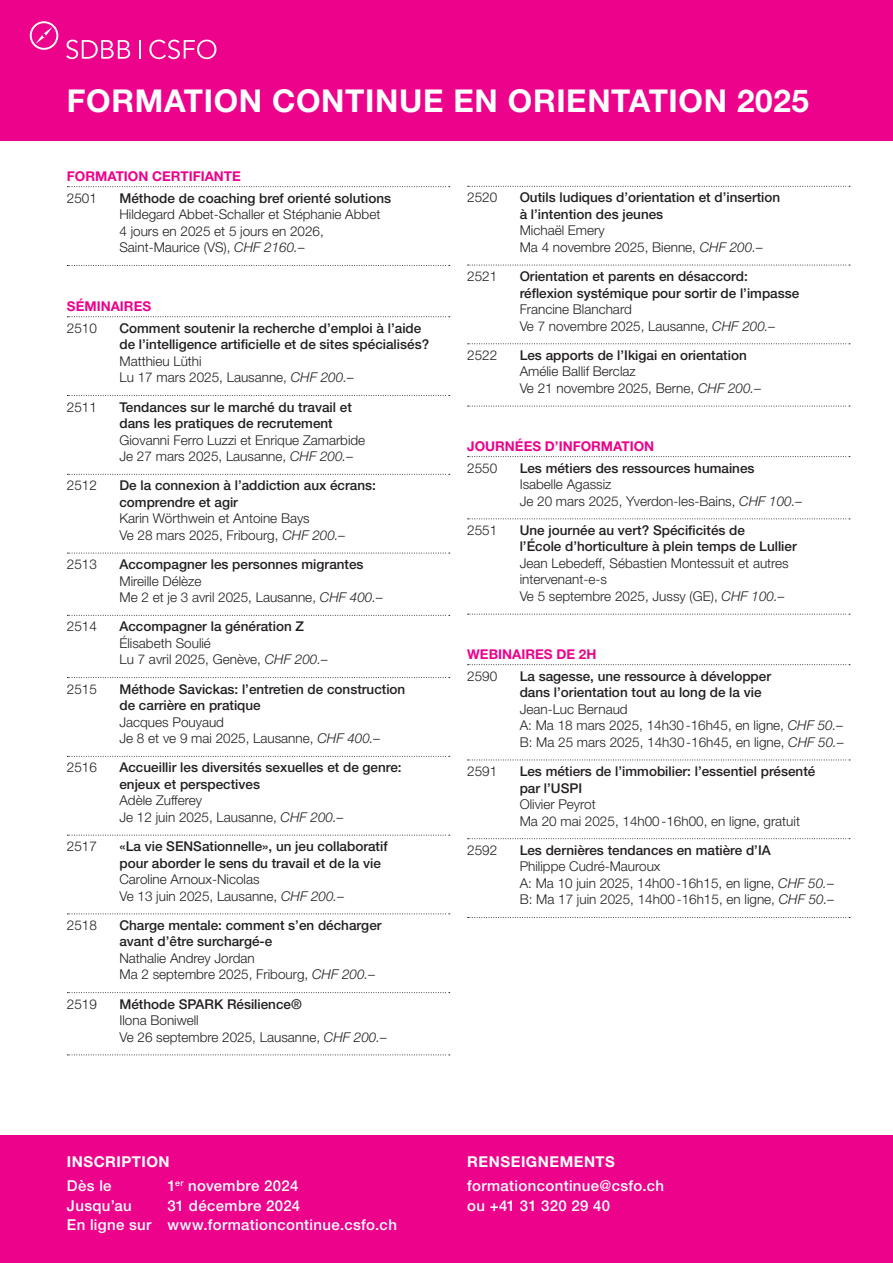
<style>
.page{position:relative;width:893px;height:1263px;background:#fff}
.page>*{position:absolute;margin:0;border:0;box-sizing:border-box;transform-origin:0 0}
.t1{font:700 31.5px "Helvetica Neue LT Pro";letter-spacing:.02em;color:#fff}
.t2{font:500 15px/19.5px "Helvetica Neue LT Pro";letter-spacing:.025em;color:#fff;text-align:center}
.t3{font:700 15px "Helvetica Neue LT Pro";letter-spacing:.03em;color:#fff}
.t4{font:300 13.5px/16.5px "Helvetica Neue LT Pro";color:#231f20}
.t5{font:500 13.5px/16.5px "Helvetica Neue LT Pro";color:#231f20}
.t6{font:700 13.5px "Helvetica Neue LT Pro";color:#ed028c}
.s1{font-style:italic}
</style>
<div class="page">
<div style="left:0;top:1135px;width:893px;height:128px;background:#ed028c"></div>
<div style="left:0;top:0;width:893px;height:140px;background:#ed028c"></div>
<svg style="left:67px;top:186px;width:383px;height:1px"></svg>
<svg style="left:67px;top:265px;width:383px;height:1px"></svg>
<svg style="left:67px;top:316px;width:383px;height:1px"></svg>
<svg style="left:67px;top:395px;width:383px;height:1px"></svg>
<svg style="left:67px;top:474px;width:383px;height:1px"></svg>
<svg style="left:67px;top:553px;width:383px;height:1px"></svg>
<svg style="left:67px;top:615px;width:383px;height:1px"></svg>
<svg style="left:67px;top:677px;width:383px;height:1px"></svg>
<svg style="left:67px;top:756px;width:383px;height:1px"></svg>
<svg style="left:67px;top:835px;width:383px;height:1px"></svg>
<svg style="left:67px;top:913px;width:383px;height:1px"></svg>
<svg style="left:67px;top:992px;width:383px;height:1px"></svg>
<svg style="left:67px;top:1054px;width:383px;height:1px"></svg>
<svg style="left:468px;top:186px;width:382px;height:1px"></svg>
<svg style="left:468px;top:265px;width:382px;height:1px"></svg>
<svg style="left:468px;top:343px;width:382px;height:1px"></svg>
<svg style="left:468px;top:406px;width:382px;height:1px"></svg>
<svg style="left:468px;top:456px;width:382px;height:1px"></svg>
<svg style="left:468px;top:518px;width:382px;height:1px"></svg>
<svg style="left:468px;top:614px;width:382px;height:1px"></svg>
<svg style="left:468px;top:664px;width:382px;height:1px"></svg>
<svg style="left:468px;top:759px;width:382px;height:1px"></svg>
<svg style="left:468px;top:838px;width:382px;height:1px"></svg>
<svg style="left:468px;top:917px;width:382px;height:1px"></svg>
<svg style="left:66px;top:40px;width:64px;height:19px"></svg>
<svg style="left:139px;top:40px;width:2px;height:19px"></svg>
<svg style="left:149px;top:40px;width:67px;height:19px"></svg>
<svg style="left:30px;top:21px;width:28px;height:29px"></svg>
<h1 class="t1" style="left:67px;top:81px;width:743px">FORMATION CONTINUE EN ORIENTATION 2025</h1>
<p class="t6" style="left:67px;top:168px;width:175px">FORMATION CERTIFIANTE</p>
<p class="t4" style="left:67px;top:189px;width:32px">2501</p>
<p class="t5" style="left:119px;top:190px;width:273px">Méthode de coaching bref orienté solutions</p>
<p class="t4" style="left:119px;top:206px;width:262px">Hildegard Abbet-Schaller et Stéphanie Abbet<br>4 jours en 2025 et 5 jours en 2026,<br>Saint-Maurice (VS), <span class="s1">CHF 2160.–</span></p>
<p class="t6" style="left:67px;top:298px;width:86px">SÉMINAIRES</p>
<p class="t4" style="left:67px;top:320px;width:32px">2510</p>
<p class="t5" style="left:119px;top:320px;width:311px">Comment soutenir la recherche d’emploi à l’aide de l’intelligence artificielle et de sites spécialisés?</p>
<p class="t4" style="left:119px;top:352px;width:236px">Matthieu Lüthi<br>Lu 17 mars 2025, Lausanne, <span class="s1">CHF 200.–</span></p>
<p class="t4" style="left:67px;top:398px;width:32px">2511</p>
<p class="t5" style="left:119px;top:398px;width:234px">Tendances sur le marché du travail et dans les pratiques de recrutement</p>
<p class="t4" style="left:119px;top:431px;width:247px">Giovanni Ferro Luzzi et Enrique Zamarbide<br>Je 27 mars 2025, Lausanne, <span class="s1">CHF 200.–</span></p>
<p class="t4" style="left:67px;top:477px;width:32px">2512</p>
<p class="t5" style="left:119px;top:477px;width:258px">De la connexion à l’addiction aux écrans: comprendre et agir</p>
<p class="t4" style="left:119px;top:510px;width:227px">Karin Wörthwein et Antoine Bays<br>Ve 28 mars 2025, Fribourg, <span class="s1">CHF 200.–</span></p>
<p class="t4" style="left:67px;top:556px;width:32px">2513</p>
<p class="t5" style="left:119px;top:556px;width:246px">Accompagner les personnes migrantes</p>
<p class="t4" style="left:119px;top:572px;width:265px">Mireille Délèze<br>Me 2 et je 3 avril 2025, Lausanne, <span class="s1">CHF 400.–</span></p>
<p class="t4" style="left:67px;top:618px;width:32px">2514</p>
<p class="t5" style="left:119px;top:618px;width:186px">Accompagner la génération Z</p>
<p class="t4" style="left:119px;top:634px;width:210px">Élisabeth Soulié<br>Lu 7 avril 2025, Genève, <span class="s1">CHF 200.–</span></p>
<p class="t4" style="left:67px;top:680px;width:32px">2515</p>
<p class="t5" style="left:119px;top:680px;width:287px">Méthode Savickas: l’entretien de construction de carrière en pratique</p>
<p class="t4" style="left:119px;top:713px;width:262px">Jacques Pouyaud<br>Je 8 et ve 9 mai 2025, Lausanne, <span class="s1">CHF 400.–</span></p>
<p class="t4" style="left:67px;top:759px;width:32px">2516</p>
<p class="t5" style="left:119px;top:759px;width:284px">Accueillir les diversités sexuelles et de genre: enjeux et perspectives</p>
<p class="t4" style="left:119px;top:792px;width:226px">Adèle Zufferey<br>Je 12 juin 2025, Lausanne, <span class="s1">CHF 200.–</span></p>
<p class="t4" style="left:67px;top:838px;width:32px">2517</p>
<p class="t5" style="left:119px;top:838px;width:270px">«La vie SENSationnelle», un jeu collaboratif pour aborder le sens du travail et de la vie</p>
<p class="t4" style="left:119px;top:871px;width:226px">Caroline Arnoux-Nicolas<br>Ve 13 juin 2025, Lausanne, <span class="s1">CHF 200.–</span></p>
<p class="t4" style="left:67px;top:916px;width:32px">2518</p>
<p class="t5" style="left:119px;top:917px;width:264px">Charge mentale: comment s’en décharger avant d’être surchargé-e</p>
<p class="t4" style="left:119px;top:949px;width:257px">Nathalie Andrey Jordan<br>Ma 2 septembre 2025, Fribourg, <span class="s1">CHF 200.–</span></p>
<p class="t4" style="left:67px;top:995px;width:32px">2519</p>
<p class="t5" style="left:119px;top:995px;width:184px">Méthode SPARK Résilience®</p>
<p class="t4" style="left:119px;top:1012px;width:269px">Ilona Boniwell<br>Ve 26 septembre 2025, Lausanne, <span class="s1">CHF 200.–</span></p>
<p class="t4" style="left:467px;top:189px;width:32px">2520</p>
<p class="t5" style="left:520px;top:189px;width:262px">Outils ludiques d’orientation et d’insertion à l’intention des jeunes</p>
<p class="t4" style="left:520px;top:222px;width:245px">Michaël Emery<br>Ma 4 novembre 2025, Bienne, <span class="s1">CHF 200.–</span></p>
<p class="t4" style="left:467px;top:268px;width:32px">2521</p>
<p class="t5" style="left:520px;top:268px;width:281px">Orientation et parents en désaccord: réflexion systémique pour sortir de l’impasse</p>
<p class="t4" style="left:520px;top:301px;width:257px">Francine Blanchard<br>Ve 7 novembre 2025, Lausanne, <span class="s1">CHF 200.–</span></p>
<p class="t4" style="left:467px;top:347px;width:32px">2522</p>
<p class="t5" style="left:520px;top:347px;width:229px">Les apports de l’Ikigai en orientation</p>
<p class="t4" style="left:520px;top:363px;width:243px">Amélie Ballif Berclaz<br>Ve 21 novembre 2025, Berne, <span class="s1">CHF 200.–</span></p>
<p class="t6" style="left:467px;top:437px;width:189px">JOURNÉES D’INFORMATION</p>
<p class="t4" style="left:467px;top:459px;width:32px">2550</p>
<p class="t5" style="left:520px;top:459px;width:236px">Les métiers des ressources humaines</p>
<p class="t4" style="left:520px;top:476px;width:284px">Isabelle Agassiz<br>Je 20 mars 2025, Yverdon-les-Bains, <span class="s1">CHF 100.–</span></p>
<p class="t4" style="left:467px;top:522px;width:32px">2551</p>
<p class="t5" style="left:520px;top:522px;width:279px">Une journée au vert? Spécificités de<br>l’École d’horticulture à plein temps de Lullier</p>
<p class="t4" style="left:520px;top:555px;width:271px">Jean Lebedeff, Sébastien Montessuit et autres intervenant-e-s<br>Ve 5 septembre 2025, Jussy (GE), <span class="s1">CHF 100.–</span></p>
<p class="t6" style="left:467px;top:646px;width:131px">WEBINAIRES DE 2H</p>
<p class="t4" style="left:467px;top:667px;width:32px">2590</p>
<p class="t5" style="left:520px;top:667px;width:253px">La sagesse, une ressource à développer dans l’orientation tout au long de la vie</p>
<p class="t4" style="left:520px;top:700px;width:326px">Jean-Luc Bernaud<br>A: Ma 18 mars 2025, 14h30-16h45, en ligne, <span class="s1">CHF 50.–<br></span>B: Ma 25 mars 2025, 14h30-16h45, en ligne, <span class="s1">CHF 50.–</span></p>
<p class="t4" style="left:467px;top:763px;width:32px">2591</p>
<p class="t5" style="left:520px;top:763px;width:297px">Les métiers de l’immobilier: l’essentiel présenté par l’USPI</p>
<p class="t4" style="left:520px;top:796px;width:282px">Olivier Peyrot<br>Ma 20 mai 2025, 14h00-16h00, en ligne, gratuit</p>
<p class="t4" style="left:467px;top:841px;width:32px">2592</p>
<p class="t5" style="left:520px;top:841px;width:253px">Les dernières tendances en matière d’IA</p>
<p class="t4" style="left:520px;top:858px;width:316px">Philippe Cudré-Mauroux<br>A: Ma 10 juin 2025, 14h00-16h15, en ligne, <span class="s1">CHF 50.</span>–<br>B: Ma 17 juin 2025, 14h00-16h15, en ligne, <span class="s1">CHF 50.–</span></p>
<p class="t3" style="left:67px;top:1153px;width:104px">INSCRIPTION</p>
<p class="t2" style="left:67px;top:1176px;width:46px">Dès le</p>
<p class="t2" style="left:167px;top:1176px;width:132px">1<sup>er</sup> novembre 2024</p>
<p class="t2" style="left:67px;top:1195px;width:66px">Jusqu’au</p>
<p class="t2" style="left:67px;top:1195px;width:331px">31 décembre 2024<br>En ligne sur www.formationcontinue.csfo.ch</p>
<p class="t3" style="left:467px;top:1153px;width:149px">RENSEIGNEMENTS</p>
<p class="t2" style="left:467px;top:1176px;width:198px;text-align:left">formationcontinue@csfo.ch ou +41 31 320 29 40</p>
</div>
